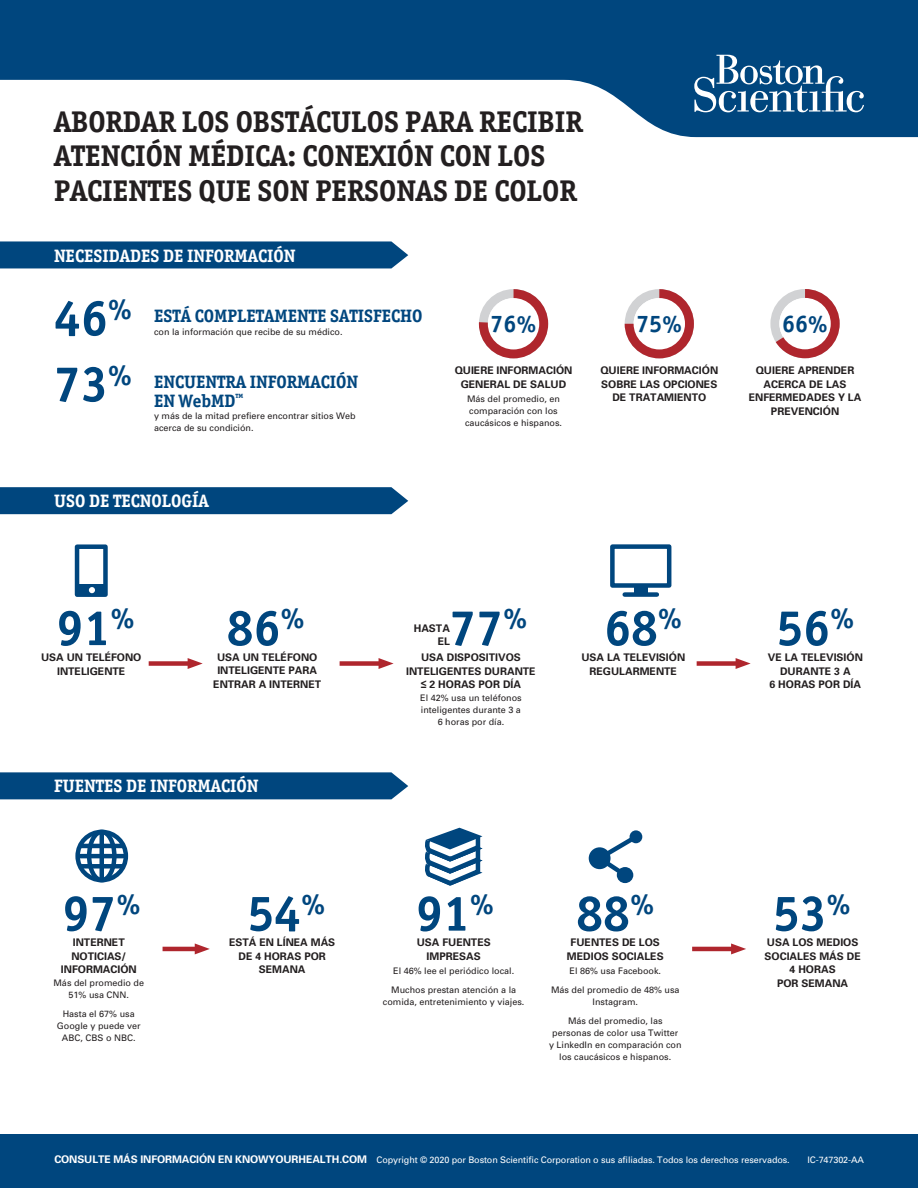
<style>
.page{position:relative;width:918px;height:1188px;background:#fff}
.page>*{position:absolute;margin:0;border:0;box-sizing:border-box;transform-origin:0 0}
.t1{font:700 50.1px "Officina Ser ITC Std";color:#00467e}
.t2{font:700 30px/34.5px "Officina Ser ITC Std";color:#231f20}
.t3{font:700 29.25px "Officina Ser ITC Std";color:#00467e}
.t4{font:700 24px "Officina Ser ITC Std";color:#00467e}
.t5{font:700 18px "Officina Ser ITC Std";color:#fff}
.t6{font:700 18px "Officina Ser ITC Std";color:#00467e}
.t7{font:700 10.5px/13.5px "Univers";color:#231f20;text-align:center}
.t8{font:700 10.5px "Univers";letter-spacing:-.01em;color:#fff}
.t9{font:9px/12px "Univers";color:#231f20;text-align:center}
.t10{font:9px "Univers";letter-spacing:-.01em;color:#fff}
.s1{font-family:"Arial"}
</style>
<div class="page">
<svg style="left:0;top:0;width:918px;height:137px;fill:#00467e"></svg>
<svg style="left:694px;top:55px;width:170px;height:57px"></svg>
<svg style="left:625px;top:289px;width:69px;height:69px"></svg>
<div style="left:634px;top:298px;width:51px;height:51px;background:#fff;border-radius:50%"></div>
<div style="left:770px;top:289px;width:70px;height:69px;border:9px solid #d1d2d4;border-radius:50%"></div>
<svg style="left:776px;top:289px;width:64px;height:69px"></svg>
<div style="left:779px;top:298px;width:52px;height:51px;background:#fff;border-radius:50%"></div>
<div style="left:0;top:772px;width:408px;height:27px;background:#00467e"></div>
<div style="left:0;top:487px;width:408px;height:27px;background:#00467e"></div>
<div style="left:0;top:241px;width:408px;height:27px;background:#00467e"></div>
<div style="left:0;top:1134px;width:918px;height:54px;background:#00467e"></div>
<div style="left:149px;top:661px;width:44px;height:5px;background:#af262d"></div>
<svg style="left:188px;top:658px;width:15px;height:11px"></svg>
<hr style="left:692px;top:947px;width:44px;height:4px;background:#af262d">
<svg style="left:731px;top:943px;width:15px;height:11px"></svg>
<div style="left:340px;top:661px;width:44px;height:5px;background:#af262d"></div>
<svg style="left:379px;top:658px;width:15px;height:11px"></svg>
<hr style="left:163px;top:947px;width:37px;height:4px;background:#af262d">
<svg style="left:195px;top:943px;width:15px;height:11px"></svg>
<div style="left:697px;top:661px;width:44px;height:5px;background:#af262d"></div>
<svg style="left:736px;top:658px;width:15px;height:11px"></svg>
<div style="left:634px;top:585px;width:14px;height:10px;background:#00467e"></div>
<div style="left:610px;top:544px;width:61px;height:44px;border:4px solid #00467e"></div>
<div style="left:625px;top:592px;width:32px;height:5px;background:#00467e"></div>
<div style="left:75px;top:830px;width:53px;height:52px;border:4px solid #00467e;border-radius:50%"></div>
<div style="left:87px;top:830px;width:30px;height:52px;border:4px solid #00467e;border-radius:50%"></div>
<hr style="left:100px;top:834px;width:4px;height:44px;background:#00467e">
<hr style="left:80px;top:854px;width:44px;height:4px;background:#00467e">
<hr style="left:81px;top:844px;width:42px;height:4px;background:#00467e">
<div style="left:81px;top:864px;width:42px;height:5px;background:#00467e"></div>
<div style="left:77px;top:584px;width:30px;height:11px;background:#00467e"></div>
<div style="left:75px;top:544px;width:33px;height:53px;border:4px solid #00467e"></div>
<svg style="left:89px;top:587px;width:6px;height:6px"></svg>
<svg style="left:425px;top:828px;width:57px;height:58px"></svg>
<svg style="left:479px;top:289px;width:69px;height:69px;background:#b9555b"></svg>
<div style="left:488px;top:298px;width:51px;height:51px;background:#fff;border-radius:50%"></div>
<div style="left:589px;top:847px;width:22px;height:22px;background:#00467e;border-radius:50%"></div>
<svg style="left:617px;top:867px;width:16px;height:16px"></svg>
<svg style="left:593px;top:831px;width:49px;height:50px"></svg>
<p class="t2" style="left:54px;top:104px;width:530px">ABORDAR LOS OBSTÁCULOS PARA RECIBIR<br>ATENCIÓN MÉDICA: CONEXIÓN CON LOS<br>PACIENTES QUE SON PERSONAS DE COLOR</p>
<p class="t5" style="left:54px;top:245px;width:243px">NECESIDADES DE INFORMACIÓN</p>
<h1 class="t1" style="left:54px;top:287px;width:80px">46<sup>%</sup></h1>
<h1 class="t1" style="left:54px;top:353px;width:80px">73<sup>%</sup></h1>
<p class="t6" style="left:154px;top:305px;width:270px">ESTÁ COMPLETAMENTE SATISFECHO</p>
<p class="t9" style="left:154px;top:326px;width:190px">con la información que recibe de su médico.</p>
<p class="t6" style="left:154px;top:371px;width:206px">ENCUENTRA INFORMACIÓN</p>
<h3 class="t6" style="left:154px;top:390px;width:91px">EN WebMD<sup>™</sup></h3>
<p class="t9" style="left:154px;top:410px;width:203px;text-align:left">y más de la mitad prefiere encontrar sitios Web acerca de su condición.</p>
<p class="t5" style="left:54px;top:490px;width:156px">USO DE TECNOLOGÍA</p>
<p class="t4" style="left:491px;top:309px;width:47px">76%</p>
<p class="t7" style="left:455px;top:364px;width:119px">QUIERE INFORMACIÓN<br>GENERAL DE SALUD</p>
<p class="t9" style="left:465px;top:393px;width:99px">Más del promedio, en comparación con los caucásicos e hispanos.</p>
<h3 class="t4" style="left:636px;top:309px;width:47px">75%</h3>
<p class="t4" style="left:782px;top:309px;width:47px">66%</p>
<p class="t7" style="left:749px;top:364px;width:114px">QUIERE APRENDER<br>ACERCA DE LAS<br>ENFERMEDADES Y LA<br>PREVENCIÓN</p>
<p class="t7" style="left:600px;top:364px;width:119px">QUIERE INFORMACIÓN<br>SOBRE LAS OPCIONES<br>DE TRATAMIENTO</p>
<p class="t1" style="left:57px;top:597px;width:80px">91<sup>%</sup></p>
<p class="t1" style="left:227px;top:597px;width:80px">86<sup>%</sup></p>
<p class="t3" style="left:503px;top:601px;width:26px">%</p>
<p class="t1" style="left:450px;top:597px;width:55px">77</p>
<p class="t7" style="left:414px;top:621px;width:38px">HASTA</p>
<p class="t7" style="left:438px;top:635px;width:14px">EL</p>
<p class="t1" style="left:604px;top:597px;width:80px">68<sup>%</sup></p>
<p class="t1" style="left:776px;top:597px;width:80px">56<sup>%</sup></p>
<p class="t7" style="left:41px;top:651px;width:102px">USA UN TELÉFONO<br>INTELIGENTE</p>
<p class="t7" style="left:213px;top:650px;width:109px">USA UN TELÉFONO<br>INTELIGENTE PARA<br>ENTRAR A INTERNET</p>
<p class="t7" style="left:406px;top:651px;width:131px">USA DISPOSITIVOS<br>INTELIGENTES DURANTE <span class="s1">≤</span> 2 HORAS POR DÍA</p>
<p class="t7" style="left:768px;top:651px;width:97px">VE LA TELEVISIÓN<br>DURANTE 3 A<br>6 HORAS POR DÍA</p>
<p class="t7" style="left:581px;top:651px;width:105px">USA LA TELEVISIÓN<br>REGULARMENTE</p>
<p class="t9" style="left:420px;top:692px;width:103px">El 42% usa un teléfonos inteligentes durante 3 a<br>6 horas por día.</p>
<p class="t5" style="left:54px;top:775px;width:206px">FUENTES DE INFORMACIÓN</p>
<h1 class="t1" style="left:63px;top:883px;width:80px">97<sup>%</sup></h1>
<p class="t7" style="left:73px;top:936px;width:53px">INTERNET</p>
<p class="t7" style="left:61px;top:949px;width:77px">NOTICIAS/<br>INFORMACIÓN</p>
<p class="t9" style="left:54px;top:977px;width:92px">Más del promedio de<br>51% usa CNN.</p>
<p class="t9" style="left:57px;top:1008px;width:85px">Hasta el 67% usa<br>Google y puede ver<br>ABC, CBS o NBC.</p>
<h1 class="t1" style="left:247px;top:883px;width:80px">54<sup>%</sup></h1>
<p class="t7" style="left:229px;top:936px;width:108px">ESTÁ EN LÍNEA MÁS<br>DE 4 HORAS POR<br>SEMANA</p>
<p class="t1" style="left:416px;top:883px;width:80px">91<sup>%</sup></p>
<p class="t9" style="left:393px;top:965px;width:123px">El 46% lee el periódico local.</p>
<p class="t9" style="left:383px;top:984px;width:143px">Muchos prestan atención a la comida, entretenimiento y viajes.</p>
<p class="t7" style="left:417px;top:936px;width:76px">USA FUENTES<br>IMPRESAS</p>
<p class="t1" style="left:576px;top:883px;width:80px">88<sup>%</sup></p>
<p class="t7" style="left:567px;top:936px;width:98px">FUENTES DE LOS<br>MEDIOS SOCIALES</p>
<p class="t9" style="left:570px;top:965px;width:93px">El 86% usa Facebook.</p>
<p class="t9" style="left:551px;top:984px;width:130px">Más del promedio de 48% usa<br>Instagram.</p>
<p class="t9" style="left:549px;top:1015px;width:134px">Más del promedio, las personas de color usa Twitter y LinkedIn en comparación con los caucásicos e hispanos.</p>
<h1 class="t1" style="left:773px;top:883px;width:80px">53<sup>%</sup></h1>
<p class="t7" style="left:765px;top:936px;width:98px">USA LOS MEDIOS<br>SOCIALES MÁS DE<br>4 HORAS<br>POR SEMANA</p>
<p class="t8" style="left:54px;top:1153px;width:314px">CONSULTE MÁS INFORMACIÓN EN KNOWYOURHEALTH.COM</p>
<p class="t10" style="left:377px;top:1155px;width:415px">Copyright © 2020 por Boston Scientific Corporation o sus afiliadas. Todos los derechos reservados.</p>
<p class="t10" style="left:807px;top:1155px;width:58px">IC-747302-AA</p>
</div>
